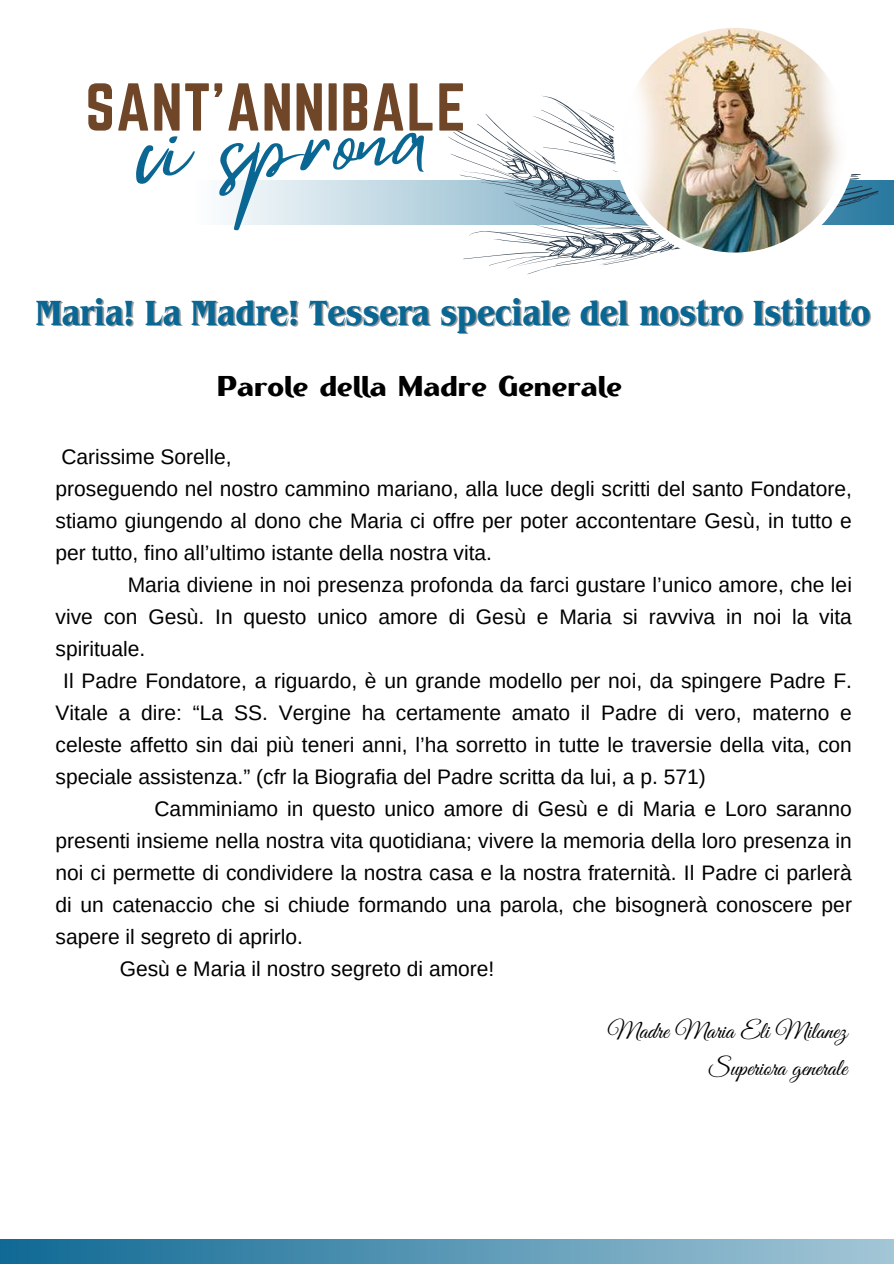
<style>
.page{position:relative;width:894px;height:1264px;background:#fff}
.page>*{position:absolute;margin:0;border:0;box-sizing:border-box;transform-origin:0 0}
.t1{font:91.2px "Mistrully";color:#0a6692}
.t2{font:59.1px "Norwester";letter-spacing:.015em;color:#6f4628}
.t3{font:700 condensed 36.75px "Benguiat Pro ITC";color:#0a6692}
.t4{font:700 28.5px "Ethna";color:#000}
.t5{font:24px/37.2px "Great Vibes";color:#000;text-align:right}
.t6{font:21px/32px "Arimo";color:#000}
</style>
<div class="page">
<svg style="left:223px;top:181px;width:670px;height:44px;background:#c9dde7"></svg>
<svg style="left:447px;top:127px;width:15px;height:95px"></svg>
<svg style="left:462px;top:95px;width:418px;height:180px"></svg>
<div style="left:613px;top:19px;width:243px;height:242px;background:#fff;border-radius:50%"></div>
<div style="left:0;top:1238px;width:893px;height:25px;background:linear-gradient(to right,#0f6994,#a4c6d6)"></div>
<img style="left:622px;top:28px;width:224px;height:224px;border-radius:50%">
<h2 class="t2" style="left:85px;top:71px;width:382px">SANT'ANNIBALE</h2>
<h1 class="t1" style="left:135px;top:78px;width:290px;rotate:-3deg">ci sprona</h1>
<h3 class="t3" style="left:36px;top:300px;width:835px">Maria! La Madre! Tessera speciale del nostro Istituto</h3>
<h3 class="t4" style="left:217px;top:375px;width:406px">Parole della Madre Generale</h3>
<p class="t6" style="left:55px;top:440px;width:797px">Carissime Sorelle,<br>proseguendo nel nostro cammino mariano, alla luce degli scritti del santo Fondatore, stiamo giungendo al dono che Maria ci offre per poter accontentare Gesù, in tutto e per tutto, fino all’ultimo istante della nostra vita.</p>
<p class="t6" style="left:128px;top:568px;width:725px">Maria diviene in noi presenza profonda da farci gustare l’unico amore, che lei</p>
<p class="t6" style="left:55px;top:600px;width:797px">vive con Gesù. In questo unico amore di Gesù e Maria si ravviva in noi la vita</p>
<p class="t6" style="left:55px;top:632px;width:91px">spirituale.</p>
<p class="t6" style="left:63px;top:664px;width:790px">Il Padre Fondatore, a riguardo, è un grande modello per noi, da spingere Padre F.</p>
<p class="t6" style="left:55px;top:696px;width:797px">Vitale a dire: “La SS. Vergine ha certamente amato il Padre di vero, materno e</p>
<p class="t6" style="left:55px;top:728px;width:797px">celeste affetto sin dai più teneri anni, l’ha sorretto in tutte le traversie della vita, con</p>
<p class="t6" style="left:55px;top:760px;width:651px">speciale assistenza.” (cfr la Biografia del Padre scritta da lui, a p. 571)</p>
<p class="t6" style="left:154px;top:792px;width:698px">Camminiamo in questo unico amore di Gesù e di Maria e Loro saranno</p>
<p class="t6" style="left:55px;top:824px;width:797px">presenti insieme nella nostra vita quotidiana; vivere la memoria della loro presenza in</p>
<p class="t6" style="left:55px;top:856px;width:797px">noi ci permette di condividere la nostra casa e la nostra fraternità. Il Padre ci parlerà</p>
<p class="t6" style="left:55px;top:888px;width:797px">di un catenaccio che si chiude formando una parola, che bisognerà conoscere per</p>
<p class="t6" style="left:55px;top:920px;width:249px">sapere il segreto di aprirlo.</p>
<p class="t6" style="left:120px;top:952px;width:376px">Gesù e Maria il nostro segreto di amore!</p>
<p class="t5" style="left:607px;top:1013px;width:241px">Madre Maria Eli Milanez<br>Superiora generale</p>
</div>
